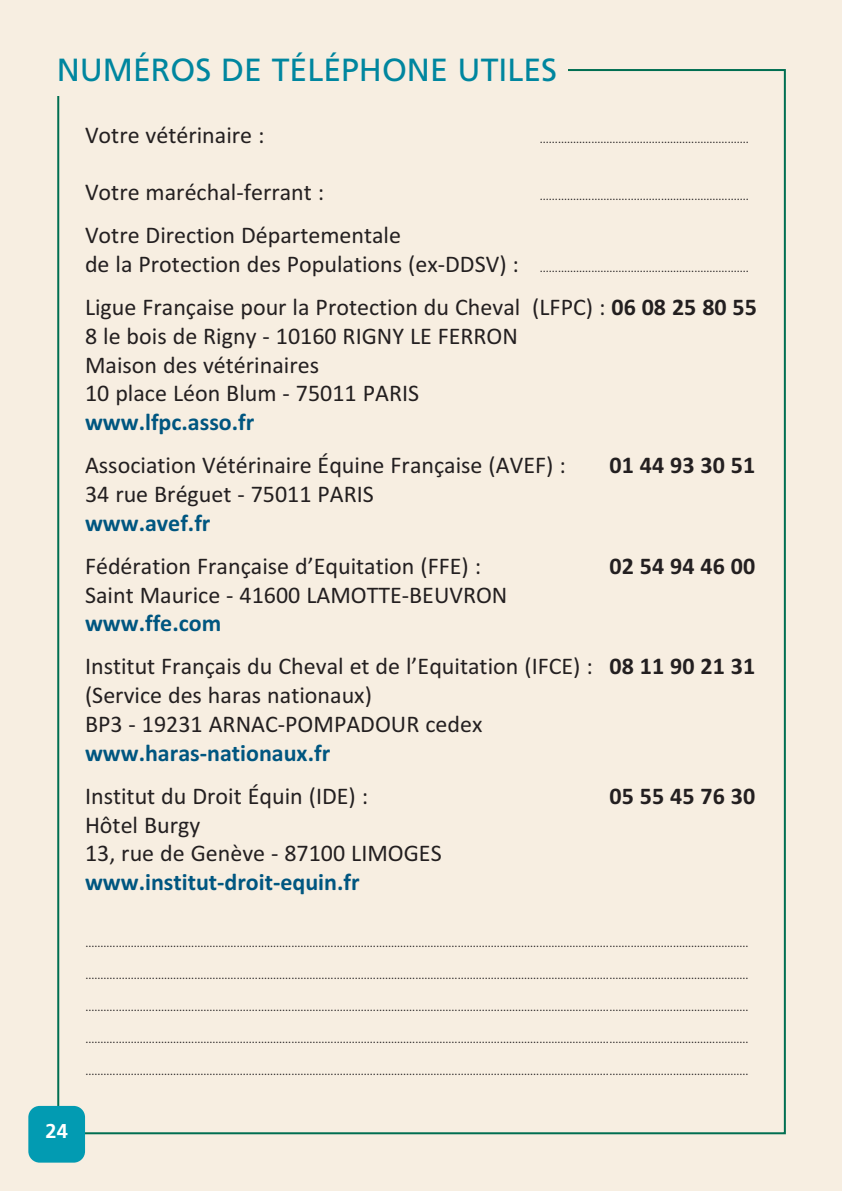
<style>
.page{position:relative;width:842px;height:1191px;background:#f7eee1}
.page>*{position:absolute;margin:0;border:0;box-sizing:border-box;transform-origin:0 0}
.t1{font:32px "Frutiger";color:#00869f}
.t2{font:24px/28.8px "Calibri";color:#231f20}
.t3{font:700 24px "Calibri";color:#005680}
.t4{font:700 24px "Calibri";color:#231f20}
.t5{font:700 20px "Frutiger";color:#fff}
.t6{font:12px "Calibri";color:#231f20}
.s1{font-size:24px}
.s2{font-weight:700}
.s3{font-weight:700;color:#005680}
</style>
<div class="page">
<div style="left:28px;top:1106px;width:57px;height:56px;background:#029bb2;border-radius:11px"></div>
<h1 class="t1" style="left:57px;top:57px;width:502px">NUMÉROS DE TÉLÉPHONE UTILES</h1>
<h2 class="t2" style="left:85px;top:120px;width:181px">Votre vétérinaire :</h2>
<h2 class="t2" style="left:85px;top:177px;width:241px">Votre maréchal-ferrant :</h2>
<p class="t6" style="left:540px;top:132px;width:211px">.....................................................................</p>
<p class="t6" style="left:540px;top:189px;width:211px">.....................................................................</p>
<h2 class="t2" style="left:85px;top:220px;width:317px">Votre Direction Départementale</h2>
<p class="t6" style="left:85px;top:261px;width:665px"><span class="s1">de la Protection des Populations (ex-DDSV) :</span> .....................................................................</p>
<h2 class="t2" style="left:85px;top:292px;width:673px">Ligue Française pour la Protection du Cheval (LFPC) : <span class="s2">06 08 25 80 55<br></span>8 le bois de Rigny - 10160 RIGNY LE FERRON<br>Maison des vétérinaires<br>10 place Léon Blum - 75011 PARIS</h2>
<h2 class="t3" style="left:85px;top:408px;width:171px">www.lfpc.asso.fr</h2>
<h2 class="t2" style="left:85px;top:450px;width:482px">Association Vétérinaire Équine Française (AVEF) :</h2>
<h2 class="t4" style="left:610px;top:451px;width:147px">01 44 93 30 51</h2>
<h2 class="t2" style="left:85px;top:479px;width:290px">34 rue Bréguet - 75011 PARIS</h2>
<h2 class="t3" style="left:85px;top:508px;width:127px">www.avef.fr</h2>
<h2 class="t2" style="left:85px;top:551px;width:398px">Fédération Française d’Equitation (FFE) :</h2>
<h2 class="t4" style="left:610px;top:551px;width:147px">02 54 94 46 00</h2>
<h2 class="t2" style="left:85px;top:580px;width:424px">Saint Maurice - 41600 LAMOTTE-BEUVRON</h2>
<h2 class="t2" style="left:85px;top:601px;width:672px;line-height:43px"><span class="s3">www.ffe.com<br></span>Institut Français du Cheval et de l’Equitation (IFCE) : <span class="s2">08 11 90 21 31</span></h2>
<h2 class="t2" style="left:85px;top:680px;width:399px">(Service des haras nationaux)<br>BP3 - 19231 ARNAC-POMPADOUR cedex</h2>
<h2 class="t3" style="left:85px;top:738px;width:247px">www.haras-nationaux.fr</h2>
<h2 class="t2" style="left:85px;top:781px;width:285px">Institut du Droit Équin (IDE) :</h2>
<h2 class="t4" style="left:610px;top:781px;width:147px">05 55 45 76 30</h2>
<h2 class="t2" style="left:85px;top:810px;width:358px">Hôtel Burgy<br>13, rue de Genève - 87100 LIMOGES</h2>
<h2 class="t3" style="left:85px;top:868px;width:276px">www.institut-droit-equin.fr</h2>
<p class="t6" style="left:85px;top:936px;width:665px">...........................................................................................................................................................................................................................</p>
<p class="t6" style="left:85px;top:968px;width:665px">...........................................................................................................................................................................................................................</p>
<p class="t6" style="left:85px;top:1000px;width:665px">...........................................................................................................................................................................................................................</p>
<p class="t6" style="left:85px;top:1032px;width:665px">...........................................................................................................................................................................................................................</p>
<p class="t6" style="left:85px;top:1064px;width:665px">...........................................................................................................................................................................................................................</p>
<h3 class="t5" style="left:46px;top:1123px;width:24px">24</h3>
</div>
